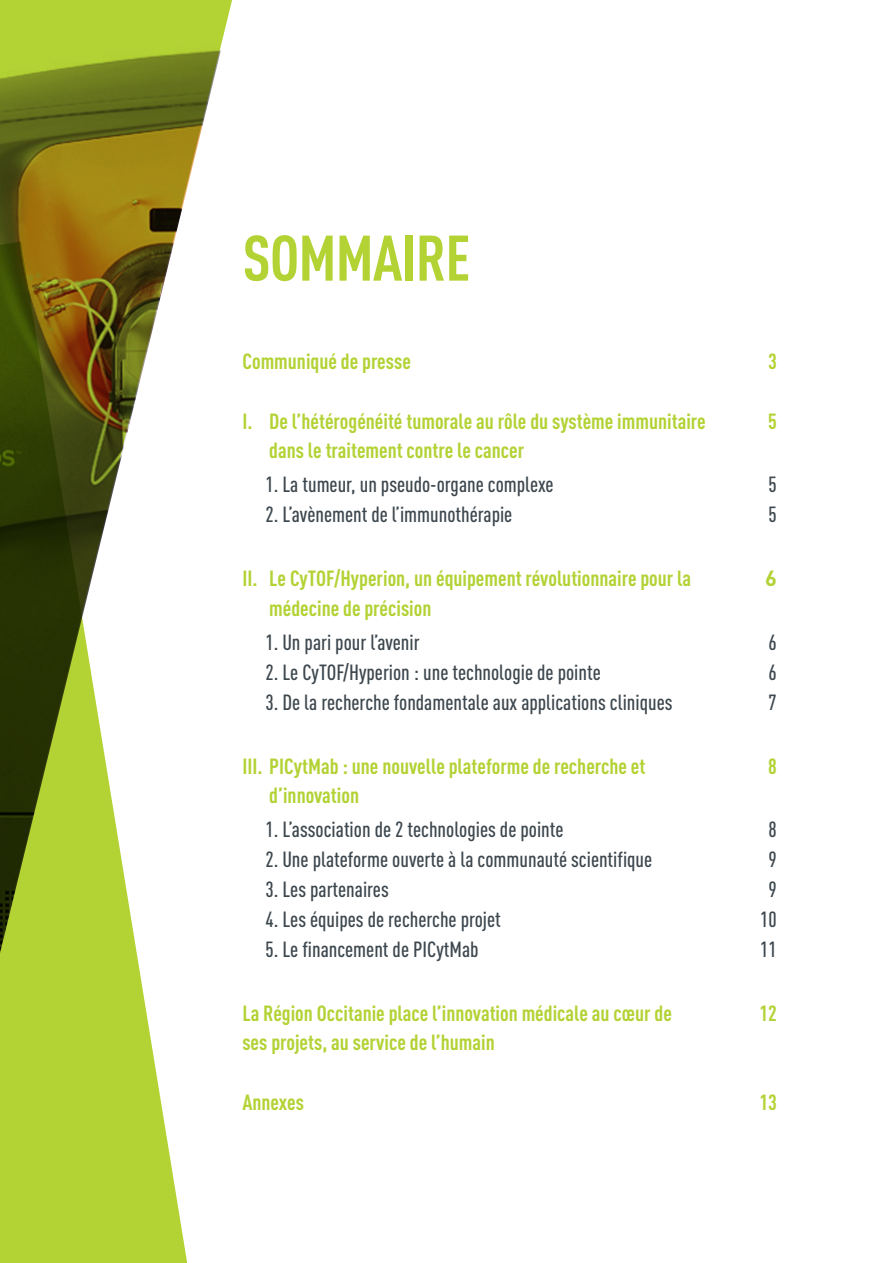
<style>
.page{position:relative;width:893px;height:1263px;background:#fff}
.page>*{position:absolute;margin:0;border:0;box-sizing:border-box;transform-origin:0 0}
.t1{font:700 condensed 63.3px "DINOT";letter-spacing:-.01em;color:#b3d234}
.t2{font:500 condensed 21.75px/29.8px "DINOT";color:#3d474e}
.t3{font:700 condensed 21.75px/29.8px "DINOT";color:#b3d234}
.t4{font:700 21.75px "DINOT";color:#b3d234}
</style>
<div class="page">
<div style="left:0;top:1128px;width:187px;height:135px;background:#b3d234"></div>
<svg style="left:0;top:959px;width:166px;height:169px;background:#b9d545"></svg>
<img style="left:0;top:0;width:232px;height:959px">
<h1 class="t1" style="left:243px;top:220px;width:229px">SOMMAIRE</h1>
<p class="t3" style="left:242px;top:346px;width:170px">Communiqué de presse</p>
<p class="t3" style="left:269px;top:406px;width:438px;text-indent:-27px">I. De l’hétérogénéité tumorale au rôle du système immunitaire dans le traitement contre le cancer</p>
<p class="t2" style="left:265px;top:470px;width:290px">1. La tumeur, un pseudo-organe complexe</p>
<p class="t2" style="left:265px;top:499px;width:248px">2. L’avènement de l’immunothérapie</p>
<p class="t3" style="left:269px;top:563px;width:423px;text-indent:-27px">II. Le CyTOF/Hyperion, un équipement révolutionnaire pour la médecine de précision</p>
<p class="t2" style="left:265px;top:627px;width:156px">1. Un pari pour l’avenir</p>
<p class="t2" style="left:265px;top:657px;width:337px">2. Le CyTOF/Hyperion : une technologie de pointe</p>
<p class="t2" style="left:265px;top:687px;width:409px">3. De la recherche fondamentale aux applications cliniques</p>
<p class="t3" style="left:269px;top:751px;width:378px;text-indent:-27px">III. PICytMab : une nouvelle plateforme de recherche et d’innovation</p>
<p class="t2" style="left:265px;top:814px;width:300px">1. L’association de 2 technologies de pointe</p>
<p class="t2" style="left:265px;top:844px;width:388px">2. Une plateforme ouverte à la communauté scientifique</p>
<p class="t2" style="left:265px;top:874px;width:125px">3. Les partenaires</p>
<p class="t2" style="left:265px;top:904px;width:237px">4. Les équipes de recherche projet</p>
<p class="t2" style="left:265px;top:934px;width:215px">5. Le financement de PICytMab</p>
<p class="t3" style="left:242px;top:998px;width:431px">La Région Occitanie place l’innovation médicale au cœur de ses projets, au service de l’humain</p>
<p class="t3" style="left:242px;top:1087px;width:63px">Annexes</p>
<p class="t3" style="left:768px;top:346px;width:10px">3</p>
<p class="t3" style="left:768px;top:406px;width:10px">5</p>
<p class="t2" style="left:768px;top:470px;width:10px">5<br>5</p>
<p class="t4" style="left:765px;top:564px;width:13px">6</p>
<p class="t2" style="left:768px;top:627px;width:10px;text-align:justify">6<br>6<br>7</p>
<p class="t3" style="left:768px;top:751px;width:10px">8</p>
<p class="t2" style="left:760px;top:814px;width:18px;text-align:center">8<br>9<br>9<br>10<br>11</p>
<p class="t3" style="left:759px;top:998px;width:19px">12</p>
<p class="t3" style="left:759px;top:1087px;width:19px">13</p>
</div>
